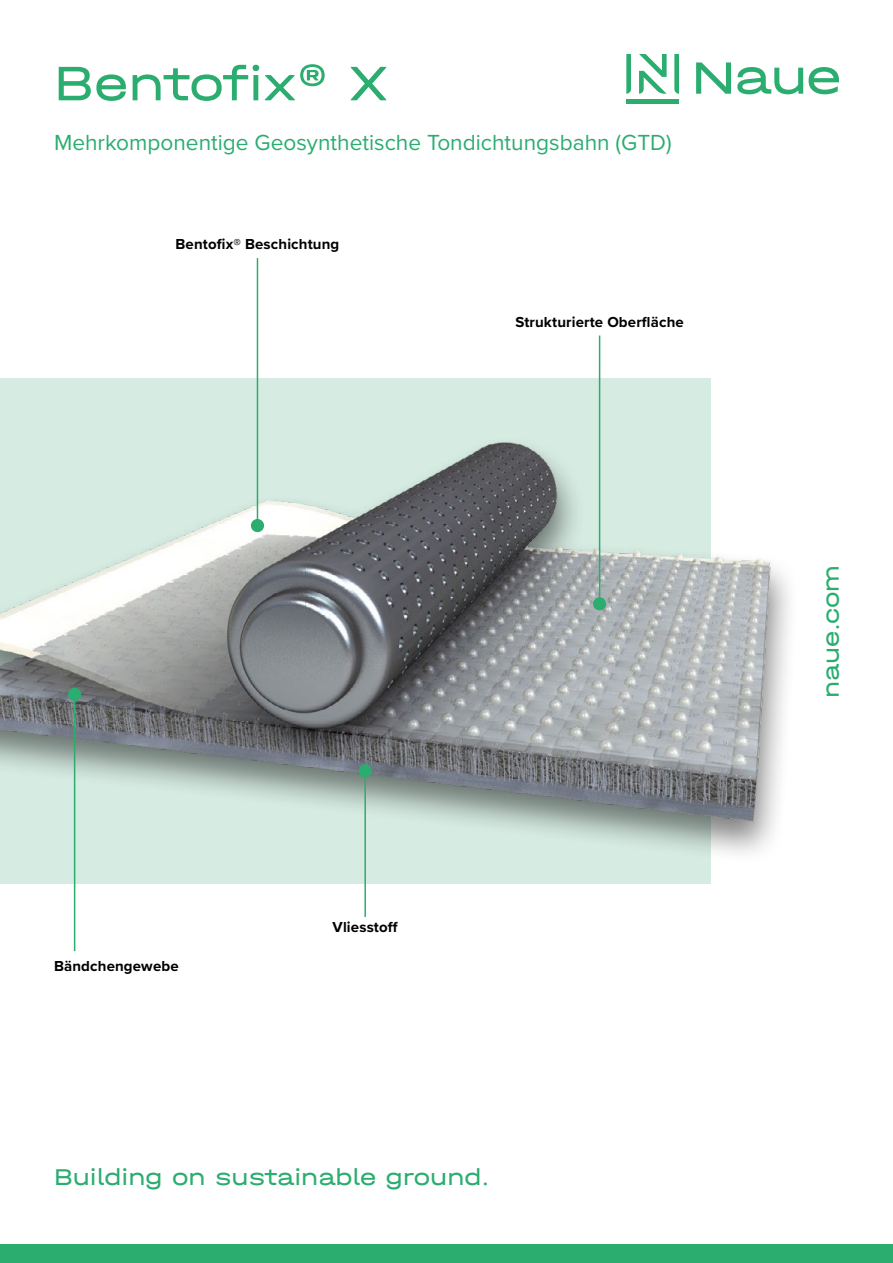
<style>
.page{position:relative;width:893px;height:1263px;background:#fff}
.page>*{position:absolute;margin:0;border:0;box-sizing:border-box;transform-origin:0 0}
.t1{font:51px "Halvar Breit";letter-spacing:-.02em;color:#2bad70}
.t2{font:24px "Halvar Breit";color:#2bad70}
.t3{font:22.65px "Proxima Nova";color:#2bad70}
.t4{font:700 15px "Proxima Nova";letter-spacing:.01em;color:#000}
</style>
<div class="page">
<div style="left:626px;top:99px;width:53px;height:5px;background:#2bad70"></div>
<svg style="left:626px;top:54px;width:5px;height:40px"></svg>
<svg style="left:674px;top:54px;width:5px;height:40px"></svg>
<svg style="left:639px;top:54px;width:28px;height:40px"></svg>
<svg style="left:737px;top:67px;width:66px;height:27px"></svg>
<svg style="left:809px;top:67px;width:30px;height:27px"></svg>
<svg style="left:696px;top:62px;width:35px;height:32px"></svg>
<div style="left:0;top:1245px;width:893px;height:18px;background:#2bad70"></div>
<div style="left:0;top:379px;width:711px;height:505px;background:#d6ebe2"></div>
<div style="left:0;top:435px;width:800px;height:430px;background:#000;opacity:.5"></div>
<img style="left:0;top:417px;width:800px;height:428px">
<hr style="left:599px;top:335px;width:1px;height:270px;background:#2bad70">
<div style="left:594px;top:598px;width:11px;height:12px;background:#2bad70;border-radius:50%"></div>
<div style="left:593px;top:597px;width:13px;height:13px;border:2px solid #2bad70;border-radius:50%"></div>
<hr style="left:257px;top:258px;width:1px;height:268px;background:#2bad70">
<div style="left:252px;top:520px;width:11px;height:11px;background:#2bad70;border-radius:50%"></div>
<div style="left:251px;top:519px;width:13px;height:13px;border:2px solid #2bad70;border-radius:50%"></div>
<hr style="left:364px;top:771px;width:2px;height:146px;background:#2bad70">
<div style="left:359px;top:765px;width:12px;height:12px;background:#2bad70;border-radius:50%"></div>
<div style="left:359px;top:764px;width:13px;height:13px;border:2px solid #2bad70;border-radius:50%"></div>
<hr style="left:74px;top:694px;width:1px;height:257px;background:#2bad70">
<div style="left:69px;top:688px;width:11px;height:12px;background:#2bad70;border-radius:50%"></div>
<div style="left:68px;top:688px;width:13px;height:13px;border:2px solid #2bad70;border-radius:50%"></div>
<h1 class="t1" style="left:54px;top:52px;width:337px">Bentofix® X</h1>
<h3 class="t3" style="left:54px;top:125px;width:619px">Mehrkomponentige Geosynthetische Tondichtungsbahn (GTD)</h3>
<p class="t4" style="left:176px;top:233px;width:165px">Bentofix® Beschichtung</p>
<p class="t4" style="left:515px;top:311px;width:170px">Strukturierte Oberfläche</p>
<p class="t4" style="left:54px;top:954px;width:126px">Bändchengewebe</p>
<p class="t4" style="left:333px;top:915px;width:67px">Vliesstoff</p>
<h2 class="t2" style="left:54px;top:1162px;width:437px">Building on sustainable ground.</h2>
<h2 class="t2" style="left:816px;top:698px;width:135px;rotate:-90deg">naue.com</h2>
</div>
